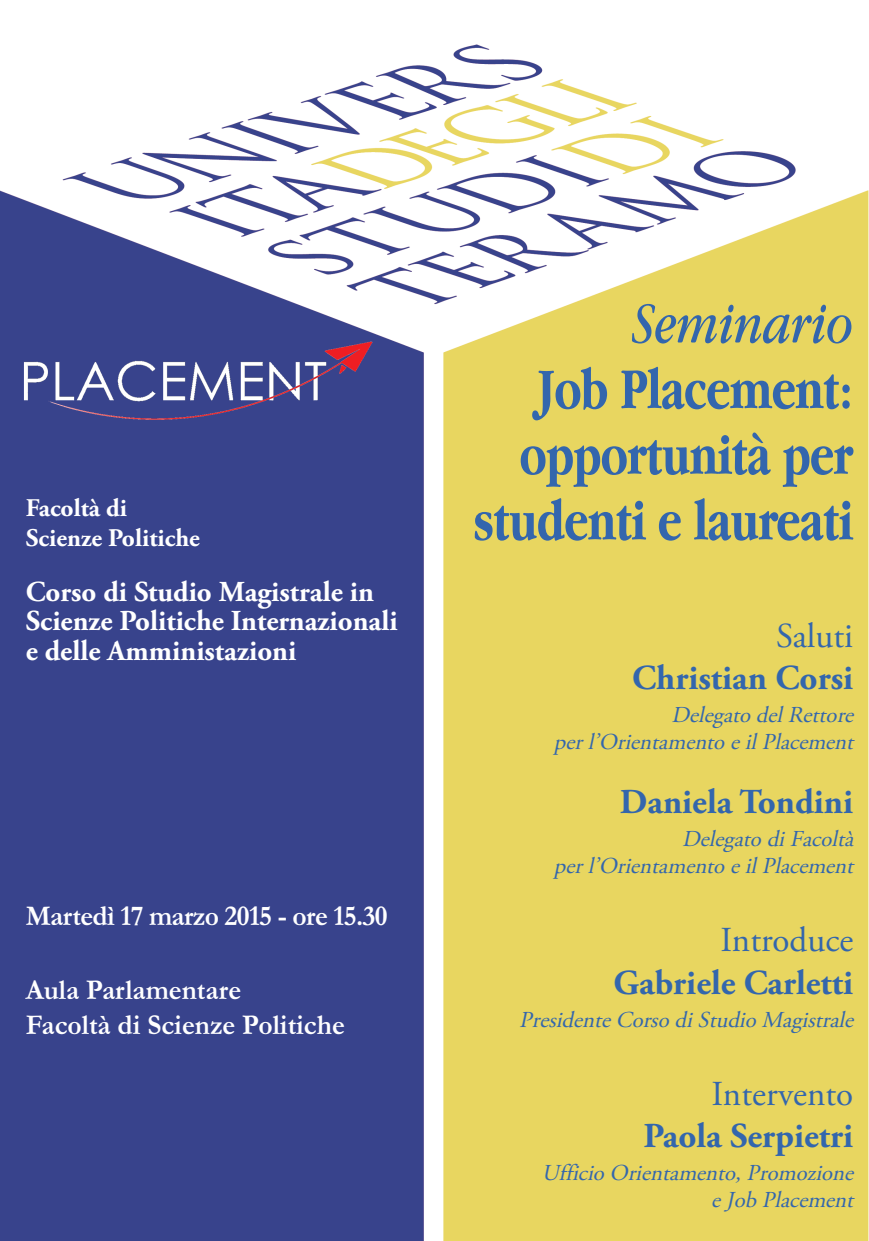
<style>
.page{position:relative;width:869px;height:1241px;background:#fff}
.page>*{position:absolute;margin:0;border:0;box-sizing:border-box;transform-origin:0 0}
.t1{font:700 59.5px/65.6px "Apple Garamond";letter-spacing:-.015em;color:#3366ad;text-align:right;scale:.95 1}
.t2{font:italic 59.5px "Apple Garamond";color:#3366ad}
.t3{font:700 35px "Adobe Garamond Pro";color:#3366ad}
.t4{font:35px "Adobe Garamond Pro";color:#3366ad}
.t5{font:700 28.88px/29.8px "Adobe Garamond Pro";color:#fff}
.t6{font:700 28.88px/34.6px "Garamond";color:#fff;scale:.95 1}
.t7{font:700 28.88px "Garamond";letter-spacing:-.025em;color:#fff;scale:.95 1}
.t8{font:700 25.38px/30.4px "Adobe Garamond Pro";color:#fff}
.t9{font:italic 22.75px/27.3px "Adobe Garamond Pro";color:#3366ad;text-align:right}
</style>
<div class="page">
<img style="left:0;top:44px;width:868px;height:1196px">
<p class="t8" style="left:26px;top:494px;width:176px">Facoltà di<br>Scienze Politiche</p>
<p class="t5" style="left:26px;top:579px;width:373px">Corso di Studio Magistrale in<br>Scienze Politiche Internazionali e delle Amministazioni</p>
<p class="t7" style="left:26px;top:897px;width:382px">Martedì 17 marzo 2015 - ore 15.30</p>
<p class="t6" style="left:26px;top:971px;width:337px">Aula Parlamentare<br>Facoltà di Scienze Politiche</p>
<h1 class="t2" style="left:632px;top:288px;width:222px">Seminario</h1>
<h1 class="t1" style="left:473px;top:356px;width:401px">Job Placement: opportunità per studenti e laureati</h1>
<h2 class="t4" style="left:775px;top:621px;width:79px">Saluti</h2>
<h2 class="t3" style="left:631px;top:663px;width:222px">Christian Corsi</h2>
<p class="t9" style="left:553px;top:703px;width:305px">Delegato del Rettore<br>per l’Orientamento e il Placement</p>
<h2 class="t3" style="left:619px;top:787px;width:235px">Daniela Tondini</h2>
<p class="t9" style="left:553px;top:826px;width:305px">Delegato di Facoltà<br>per l’Orientamento e il Placement</p>
<h2 class="t4" style="left:720px;top:926px;width:134px">Introduce</h2>
<h2 class="t3" style="left:613px;top:968px;width:241px">Gabriele Carletti</h2>
<p class="t9" style="left:519px;top:1007px;width:340px">Presidente Corso di Studio Magistrale</p>
<h2 class="t4" style="left:711px;top:1079px;width:143px">Intervento</h2>
<h2 class="t3" style="left:643px;top:1121px;width:211px">Paola Serpietri</h2>
<p class="t9" style="left:541px;top:1160px;width:317px">Ufficio Orientamento, Promozione e Job Placement</p>
</div>
